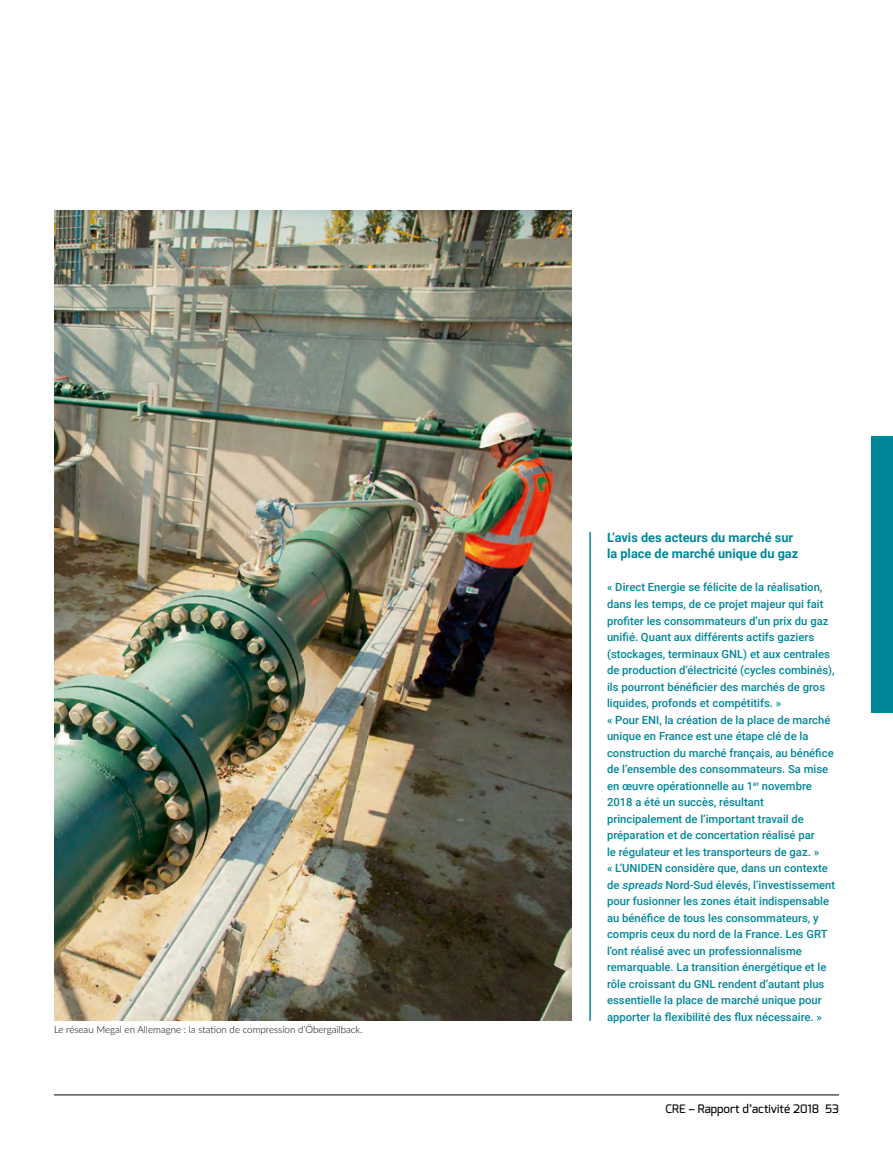
<style>
.page{position:relative;width:893px;height:1149px;background:#fff}
.page>*{position:absolute;margin:0;border:0;box-sizing:border-box;transform-origin:0 0}
.t1{font:700 12.75px/16.5px "Roboto";color:#008799}
.t2{font:500 11.7px "Exo";color:#000}
.t3{font:500 11.25px/16.5px "Roboto";color:#008799}
.t4{font:300 9.75px "Lato";color:#000}
</style>
<div class="page">
<div style="left:872px;top:436px;width:21px;height:276px;background:#008799"></div>
<hr style="left:54px;top:1094px;width:785px;height:1px;background:#000">
<hr style="left:589px;top:531px;width:2px;height:489px;background:#008799">
<img style="left:54px;top:210px;width:517px;height:810px">
<p class="t4" style="left:54px;top:1022px;width:310px">Le réseau Megal en Allemagne : la station de compression d’Öbergailback.</p>
<p class="t1" style="left:607px;top:528px;width:193px">L’avis des acteurs du marché sur la place de marché unique du gaz</p>
<p class="t3" style="left:607px;top:578px;width:230px">« Direct Energie se félicite de la réalisation, dans les temps, de ce projet majeur qui fait profiter les consommateurs d’un prix du gaz unifié. Quant aux différents actifs gaziers (stockages, terminaux GNL) et aux centrales de production d’électricité (cycles combinés), ils pourront bénéficier des marchés de gros liquides, profonds et compétitifs. »<br>« Pour ENI, la création de la place de marché unique en France est une étape clé de la construction du marché français, au bénéfice de l’ensemble des consommateurs. Sa mise en œuvre opérationnelle au 1<sup>er</sup> novembre 2018 a été un succès, résultant principalement de l’important travail de préparation et de concertation réalisé par<br>le régulateur et les transporteurs de gaz. »<br>« L’UNIDEN considère que, dans un contexte de spreads Nord-Sud élevés, l’investissement pour fusionner les zones était indispensable au bénéfice de tous les consommateurs, y compris ceux du nord de la France. Les GRT l’ont réalisé avec un professionnalisme remarquable. La transition énergétique et le rôle croissant du GNL rendent d’autant plus essentielle la place de marché unique pour apporter la flexibilité des flux nécessaire. »</p>
<p class="t2" style="left:665px;top:1100px;width:175px">CRE – Rapport d’activité 2018 53</p>
</div>
